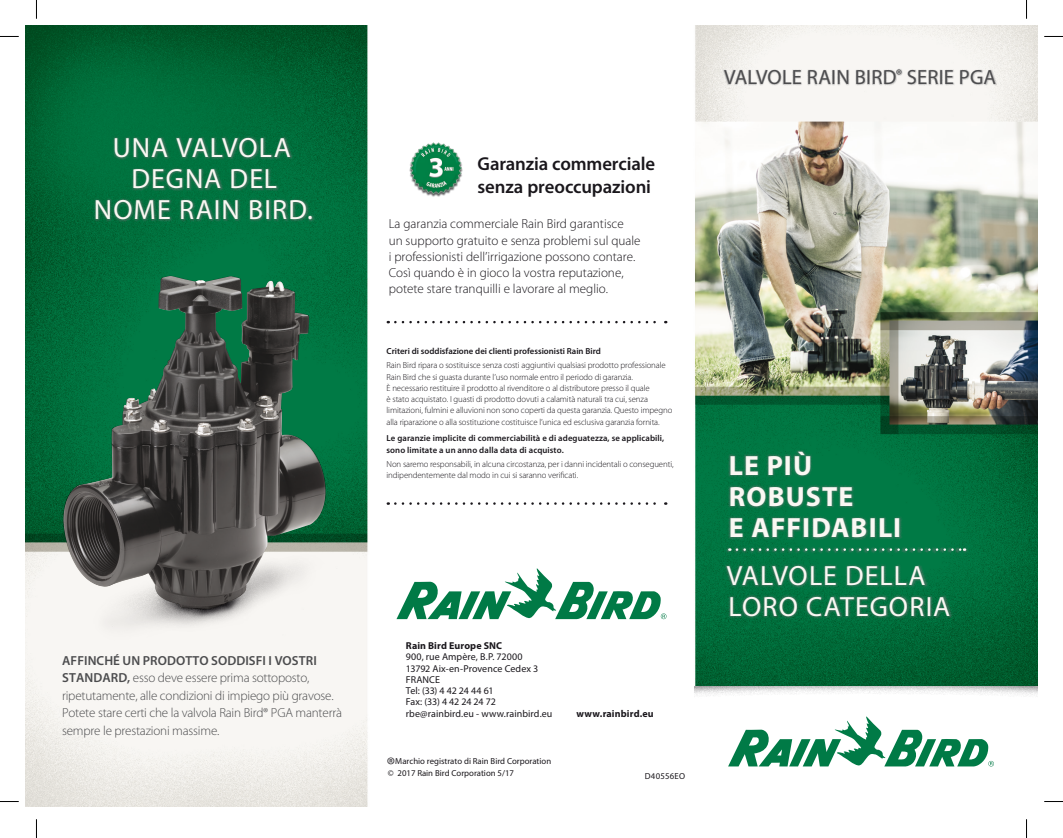
<style>
.page{position:relative;width:1063px;height:838px;background:#fff}
.page>*{position:absolute;margin:0;border:0;box-sizing:border-box;transform-origin:0 0}
.Address_Body{font:27.88px/30.9px "Myriad Pro";letter-spacing:.04em;color:#faf8f3;text-align:center}
.Address_Body-2{font:700 27.88px/30.9px "Myriad Pro";letter-spacing:.04em;color:#faf8f3}
.Address_Head{font:300 21.25px "Myriad Pro";color:#1a171c}
.Address_Body-3{font:20.62px "Myriad Pro";letter-spacing:.01em;color:#4c4c4e}
.Address_Body-4{font:600 18.75px/22.5px "Myriad Pro";letter-spacing:-.005em;color:#1a171c}
.Body2{font:300 13.12px/16.2px "Myriad Pro";color:#1a171c}
.Body2-2{font:300 13.12px/17.5px "Myriad Pro";letter-spacing:-.015em;color:#4c4c4e}
.Address_Body-5{font:10px "Myriad Pro";letter-spacing:.005em;color:#1a171c}
.Address_Body-6{font:10px "Myriad Pro";letter-spacing:-.02em;color:#1a171c}
.Address_Head-2{font:700 10px "Myriad Pro";letter-spacing:.015em;color:#1a171c}
.Body2-3{font:300 8.75px/11.2px "Myriad Pro";letter-spacing:-.01em;color:#1a171c}
.Body_Subhead{font:600 8.75px/11.2px "Myriad Pro";letter-spacing:.01em;color:#1a171c}
.Address_Head-3{font:8.75px "Myriad Pro";color:#1a171c}
.t1{font:8.75px "Myriad Pro";color:#1a171b}
.Address_Body-7{font:8.75px "Myriad Pro";letter-spacing:.025em;color:#1a171c}
.s1{font-weight:600}
</style>
<div class="page">
<img style="left:25px;top:25px;width:1013px;height:782px">
<svg style="left:396px;top:568px;width:270px;height:51px"></svg>
<div style="left:94px;top:136px;width:221px;height:87px;background:#707173;opacity:.5"></div>
<div style="left:725px;top:450px;width:243px;height:169px;background:#707173;opacity:.5"></div>
<svg style="left:737px;top:548px;width:228px;height:3px"></svg>
<div style="left:724px;top:69px;width:273px;height:17px;background:#707173;opacity:.35"></div>
<img style="left:405px;top:136px;width:63px;height:64px">
<svg style="left:695px;top:686px;width:343px;height:80px"></svg>
<svg style="left:395px;top:321px;width:271px;height:2px"></svg>
<svg style="left:395px;top:502px;width:271px;height:3px"></svg>
<img style="left:25px;top:214px;width:343px;height:502px">
<img style="left:64px;top:276px;width:261px;height:333px">
<svg style="left:0;top:36px;width:19px;height:1px"></svg>
<svg style="left:1044px;top:36px;width:19px;height:1px"></svg>
<svg style="left:0;top:801px;width:19px;height:1px"></svg>
<svg style="left:1044px;top:801px;width:19px;height:1px"></svg>
<svg style="left:36px;top:0;width:1px;height:19px"></svg>
<svg style="left:36px;top:819px;width:1px;height:19px"></svg>
<svg style="left:1026px;top:0;width:1px;height:19px"></svg>
<svg style="left:1026px;top:819px;width:1px;height:19px"></svg>
<p class="Address_Body" style="left:94px;top:132px;width:221px">UNA VALVOLA<br>DEGNA DEL<br>NOME RAIN BIRD.</p>
<p class="Body2-2" style="left:62px;top:652px;width:281px"><span class="s1">AFFINCHÉ UN PRODOTTO SODDISFI I VOSTRI STANDARD,</span> esso deve essere prima sottoposto, ripetutamente, alle condizioni di impiego più gravose.<br>Potete stare certi che la valvola Rain Bird® PGA manterrà sempre le prestazioni massime.</p>
<p class="Address_Body-4" style="left:477px;top:152px;width:179px">Garanzia commerciale senza preoccupazioni</p>
<p class="Body2" style="left:389px;top:216px;width:253px">La garanzia commerciale Rain Bird garantisce un supporto gratuito e senza problemi sul quale i professionisti dell’irrigazione possono contare.<br>Così quando è in gioco la vostra reputazione, potete stare tranquilli e lavorare al meglio.</p>
<p class="Body_Subhead" style="left:387px;top:346px;width:216px">Criteri di soddisfazione dei clienti professionisti Rain Bird</p>
<p class="Body2-3" style="left:387px;top:360px;width:287px">Rain Bird ripara o sostituisce senza costi aggiuntivi qualsiasi prodotto professionale Rain Bird che si guasta durante l’uso normale entro il periodo di garanzia.<br>È necessario restituire il prodotto al rivenditore o al distributore presso il quale<br>è stato acquistato. I guasti di prodotto dovuti a calamità naturali tra cui, senza limitazioni, fulmini e alluvioni non sono coperti da questa garanzia. Questo impegno alla riparazione o alla sostituzione costituisce l’unica ed esclusiva garanzia fornita.</p>
<p class="Body_Subhead" style="left:387px;top:433px;width:279px">Le garanzie implicite di commerciabilità e di adeguatezza, se applicabili, sono limitate a un anno dalla data di acquisto.</p>
<p class="Body2-3" style="left:387px;top:458px;width:289px">Non saremo responsabili, in alcuna circostanza, per i danni incidentali o conseguenti, indipendentemente dal modo in cui si saranno verificati.</p>
<p class="Address_Head-2" style="left:406px;top:639px;width:98px">Rain Bird Europe SNC</p>
<p class="Address_Body-5" style="left:406px;top:651px;width:118px">900, rue Ampère, B.P. 72000</p>
<p class="Address_Body-5" style="left:406px;top:662px;width:134px">13792 Aix-en-Provence Cedex 3</p>
<p class="Address_Body-5" style="left:406px;top:673px;width:36px">FRANCE</p>
<p class="Address_Body-6" style="left:406px;top:684px;width:89px">Tel: (33) 4 42 24 44 61</p>
<p class="Address_Body-6" style="left:406px;top:696px;width:92px">Fax: (33) 4 42 24 24 72</p>
<p class="Address_Body-5" style="left:406px;top:707px;width:148px">rbe@rainbird.eu - www.rainbird.eu</p>
<p class="Address_Head" style="left:387px;top:753px;width:10px">®</p>
<p class="Address_Head-3" style="left:395px;top:755px;width:157px">Marchio registrato di Rain Bird Corporation</p>
<p class="t1" style="left:388px;top:768px;width:128px">© 2017 Rain Bird Corporation 5/17</p>
<p class="Address_Head-2" style="left:577px;top:707px;width:79px">www.rainbird.eu</p>
<p class="Address_Body-7" style="left:645px;top:771px;width:42px">D40556EO</p>
<p class="Address_Body-3" style="left:724px;top:64px;width:274px">VALVOLE RAIN BIRD<sup>®</sup> SERIE PGA</p>
<p class="Address_Body-2" style="left:729px;top:449px;width:174px">LE PIÙ<br>ROBUSTE<br>E AFFIDABILI</p>
<p class="Address_Body" style="left:727px;top:559px;width:225px;text-align:left">VALVOLE DELLA<br>LORO CATEGORIA</p>
</div>
